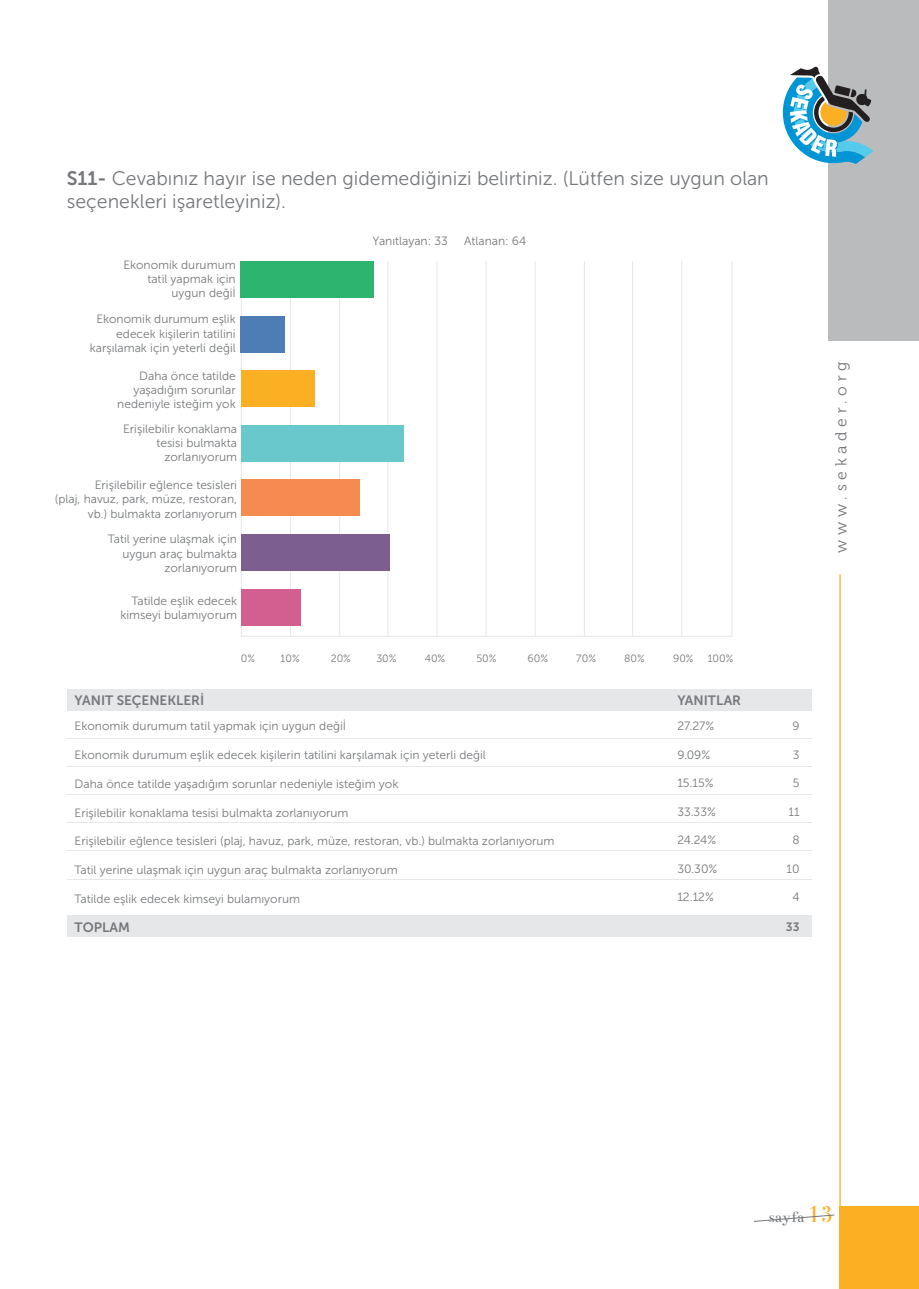
<style>
.page{position:relative;width:919px;height:1289px;background:#fff}
.page>*{position:absolute;margin:0;border:0;box-sizing:border-box;transform-origin:0 0}
.t1{font:19.5px/23.4px "Museo Sans 300";color:#76787b}
.t2{font:16.35px "Bentham";color:#76787b}
.t3{font:15.9px "Museo 300";letter-spacing:.3em;color:#76787b}
.t4{font:13.5px "Museo Sans 700";color:#76787b}
.t5{font:12px/14.4px "Museo Sans 300";color:#76787b;text-align:right}
.t6{font:12px "Museo Sans 700";color:#76787b}
.t7{font:10.5px "Museo Sans 300";color:#76787b}
.s1{font-family:"Museo Sans 700"}
.s2{font-family:"Bauer Bodoni BT Titling";font-size:21.75px;color:#fbaf22}
</style>
<div class="page">
<div style="left:839px;top:1205px;width:79px;height:83px;background:#fbaf22"></div>
<svg style="left:754px;top:1214px;width:80px;height:7px"></svg>
<div style="left:828px;top:0;width:90px;height:340px;background:#babbbd"></div>
<svg style="left:782px;top:66px;width:91px;height:98px"></svg>
<hr style="left:839px;top:574px;width:1px;height:714px;background:#fbaf22">
<div style="left:67px;top:915px;width:744px;height:22px;background:#e6e7e9"></div>
<div style="left:67px;top:689px;width:744px;height:21px;background:#e6e7e9"></div>
<hr style="left:67px;top:737px;width:744px;height:1px;background:#e6e7e9">
<hr style="left:67px;top:766px;width:744px;height:1px;background:#e6e7e9">
<hr style="left:67px;top:794px;width:744px;height:1px;background:#e6e7e9">
<hr style="left:67px;top:822px;width:744px;height:1px;background:#e6e7e9">
<hr style="left:67px;top:850px;width:744px;height:1px;background:#e6e7e9">
<hr style="left:67px;top:878px;width:744px;height:1px;background:#e6e7e9">
<hr style="left:290px;top:261px;width:1px;height:375px;background:#e7e9e8">
<hr style="left:339px;top:261px;width:1px;height:375px;background:#e7e9e8">
<hr style="left:387px;top:261px;width:1px;height:375px;background:#e7e9e8">
<hr style="left:436px;top:261px;width:1px;height:375px;background:#e7e9e8">
<hr style="left:485px;top:261px;width:1px;height:375px;background:#e7e9e8">
<hr style="left:534px;top:261px;width:1px;height:375px;background:#e7e9e8">
<hr style="left:584px;top:261px;width:1px;height:375px;background:#e7e9e8">
<hr style="left:632px;top:261px;width:1px;height:375px;background:#e7e9e8">
<hr style="left:681px;top:261px;width:1px;height:375px;background:#e7e9e8">
<hr style="left:731px;top:261px;width:1px;height:375px;background:#e7e9e8">
<hr style="left:241px;top:261px;width:1px;height:375px;background:#e7e9e8">
<hr style="left:241px;top:635px;width:491px;height:1px;background:#e7e9e8">
<div style="left:241px;top:370px;width:73px;height:37px;background:#fbaf22"></div>
<div style="left:241px;top:425px;width:162px;height:36px;background:#69c8cc"></div>
<div style="left:241px;top:480px;width:118px;height:36px;background:#f68b52"></div>
<div style="left:241px;top:261px;width:133px;height:36px;background:#2db56f"></div>
<div style="left:241px;top:316px;width:44px;height:36px;background:#4e7db6"></div>
<div style="left:241px;top:589px;width:59px;height:36px;background:#d35e90"></div>
<div style="left:241px;top:534px;width:148px;height:36px;background:#7c5e91"></div>
<h1 class="t1" style="left:67px;top:166px;width:703px"><span class="s1">S11-</span> Cevabınız hayır ise neden gidemediğinizi belirtiniz. (Lütfen size uygun olan seçenekleri işaretleyiniz).</h1>
<p class="t5" style="left:372px;top:233px;width:77px">Yanıtlayan: 33</p>
<p class="t5" style="left:464px;top:233px;width:64px">Atlanan: 64</p>
<p class="t5" style="left:123px;top:257px;width:114px">Ekonomik durumum tatil yapmak için uygun değiİ</p>
<p class="t5" style="left:90px;top:312px;width:147px">Ekonomik durumum eşlik edecek kişilerin tatilini karşılamak için yeterli değil</p>
<p class="t5" style="left:117px;top:368px;width:120px">Daha önce tatilde yaşadığım sorunlar nedeniyle isteğim yok</p>
<p class="t5" style="left:123px;top:421px;width:115px">Erişilebilir konaklama tesisi bulmakta zorlanıyorum</p>
<p class="t5" style="left:55px;top:477px;width:183px">Erişilebilir eğlence tesisleri<br>(plaj, havuz, park, müze, restoran, vb.) bulmakta zorlanıyorum</p>
<p class="t5" style="left:108px;top:532px;width:131px">Tatil yerine ulaşmak için uygun araç bulmakta zorlanıyorum</p>
<p class="t5" style="left:120px;top:593px;width:118px">Tatilde eşlik edecek kimseyi bulamıyorum</p>
<p class="t7" style="left:241px;top:652px;width:16px">0%</p>
<p class="t7" style="left:280px;top:652px;width:21px">10%</p>
<p class="t7" style="left:331px;top:652px;width:22px">20%</p>
<p class="t7" style="left:376px;top:652px;width:22px">30%</p>
<p class="t7" style="left:425px;top:652px;width:22px">40%</p>
<p class="t7" style="left:476px;top:652px;width:22px">50%</p>
<p class="t7" style="left:527px;top:652px;width:22px">60%</p>
<p class="t7" style="left:576px;top:652px;width:21px">70%</p>
<p class="t7" style="left:624px;top:652px;width:22px">80%</p>
<p class="t7" style="left:673px;top:652px;width:22px">90%</p>
<p class="t7" style="left:707px;top:652px;width:27px">100%</p>
<p class="t4" style="left:75px;top:692px;width:131px">YANIT SEÇENEKLERİ</p>
<p class="t5" style="left:75px;top:719px;width:273px">Ekonomik durumum tatil yapmak için uygun değiİ</p>
<p class="t5" style="left:75px;top:747px;width:412px">Ekonomik durumum eşlik edecek kişilerin tatilini karşılamak için yeterli değil</p>
<p class="t5" style="left:75px;top:776px;width:325px">Daha önce tatilde yaşadığım sorunlar nedeniyle isteğim yok</p>
<p class="t5" style="left:75px;top:805px;width:275px">Erişilebilir konaklama tesisi bulmakta zorlanıyorum</p>
<p class="t5" style="left:75px;top:834px;width:481px">Erişilebilir eğlence tesisleri (plaj, havuz, park, müze, restoran, vb.) bulmakta zorlanıyorum</p>
<p class="t5" style="left:75px;top:863px;width:324px">Tatil yerine ulaşmak için uygun araç bulmakta zorlanıyorum</p>
<p class="t5" style="left:75px;top:891px;width:227px">Tatilde eşlik edecek kimseyi bulamıyorum</p>
<p class="t4" style="left:75px;top:919px;width:57px">TOPLAM</p>
<p class="t4" style="left:677px;top:692px;width:65px">YANITLAR</p>
<p class="t5" style="left:677px;top:719px;width:38px">27.27%</p>
<p class="t5" style="left:677px;top:747px;width:34px">9.09%</p>
<p class="t5" style="left:677px;top:776px;width:38px">15.15%</p>
<p class="t5" style="left:677px;top:804px;width:40px">33.33%</p>
<p class="t5" style="left:677px;top:833px;width:40px">24.24%</p>
<p class="t5" style="left:677px;top:861px;width:41px">30.30%</p>
<p class="t5" style="left:677px;top:890px;width:38px">12.12%</p>
<h3 class="t3" style="left:832px;top:553px;width:192px;rotate:-90deg">www.sekader.org</h3>
<p class="t5" style="left:792px;top:719px;width:9px">9</p>
<p class="t5" style="left:792px;top:747px;width:8px">3</p>
<p class="t5" style="left:792px;top:776px;width:8px">5</p>
<p class="t5" style="left:788px;top:804px;width:13px">11</p>
<p class="t5" style="left:792px;top:833px;width:9px">8</p>
<p class="t5" style="left:786px;top:861px;width:15px">10</p>
<p class="t5" style="left:792px;top:890px;width:9px">4</p>
<p class="t6" style="left:785px;top:920px;width:15px">33</p>
<h2 class="t2" style="left:768px;top:1208px;width:67px">sayfa <span class="s2">13</span></h2>
</div>
